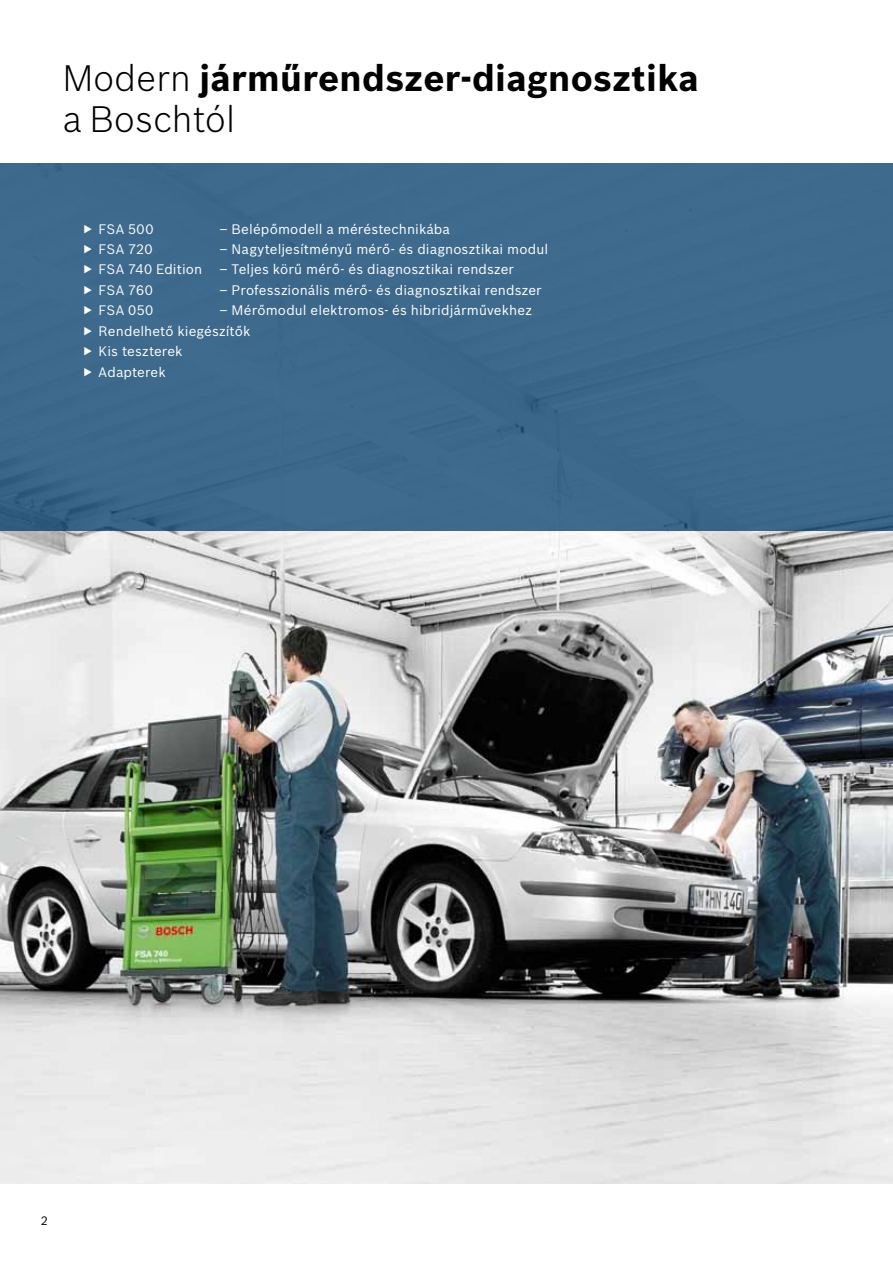
<style>
.page{position:relative;width:893px;height:1263px;background:#fff}
.page>*{position:absolute;margin:0;border:0;box-sizing:border-box;transform-origin:0 0}
.t1{font:700 36px/40.8px "Bosch Sans";letter-spacing:.01em;color:#000}
.t2{font:13.5px/20.4px "Bosch Sans";letter-spacing:.01em;color:#fff}
.t3{font:12px "Bosch Sans";color:#000}
.s1{font-weight:300}
</style>
<div class="page">
<img style="left:0;top:531px;width:893px;height:653px">
<div style="left:0;top:163px;width:893px;height:368px;background:#3d698d"></div>
<h1 class="t1" style="left:63px;top:58px;width:638px"><span class="s1">Modern</span> járműrendszer-diagnosztika <span class="s1">a Boschtól</span></h1>
<p class="t2" style="left:99px;top:218px;width:56px">FSA 500</p>
<p class="t2" style="left:220px;top:218px;width:232px">– Belépőmodell a méréstechnikába</p>
<p class="t2" style="left:99px;top:239px;width:56px">FSA 720</p>
<p class="t2" style="left:220px;top:239px;width:330px">– Nagyteljesítményű mérő- és diagnosztikai modul</p>
<p class="t2" style="left:99px;top:259px;width:105px">FSA 740 Edition</p>
<p class="t2" style="left:220px;top:259px;width:296px">– Teljes körű mérő- és diagnosztikai rendszer</p>
<p class="t2" style="left:99px;top:280px;width:56px">FSA 760</p>
<p class="t2" style="left:220px;top:280px;width:324px">– Professzionális mérő- és diagnosztikai rendszer</p>
<p class="t2" style="left:99px;top:300px;width:56px">FSA 050</p>
<p class="t2" style="left:99px;top:300px;width:435px;text-indent:121px">– Mérőmodul elektromos- és hibridjárművekhez<br>Rendelhető kiegészítők<br>Kis teszterek<br>Adapterek</p>
<p class="t3" style="left:41px;top:1213px;width:9px">2</p>
</div>
